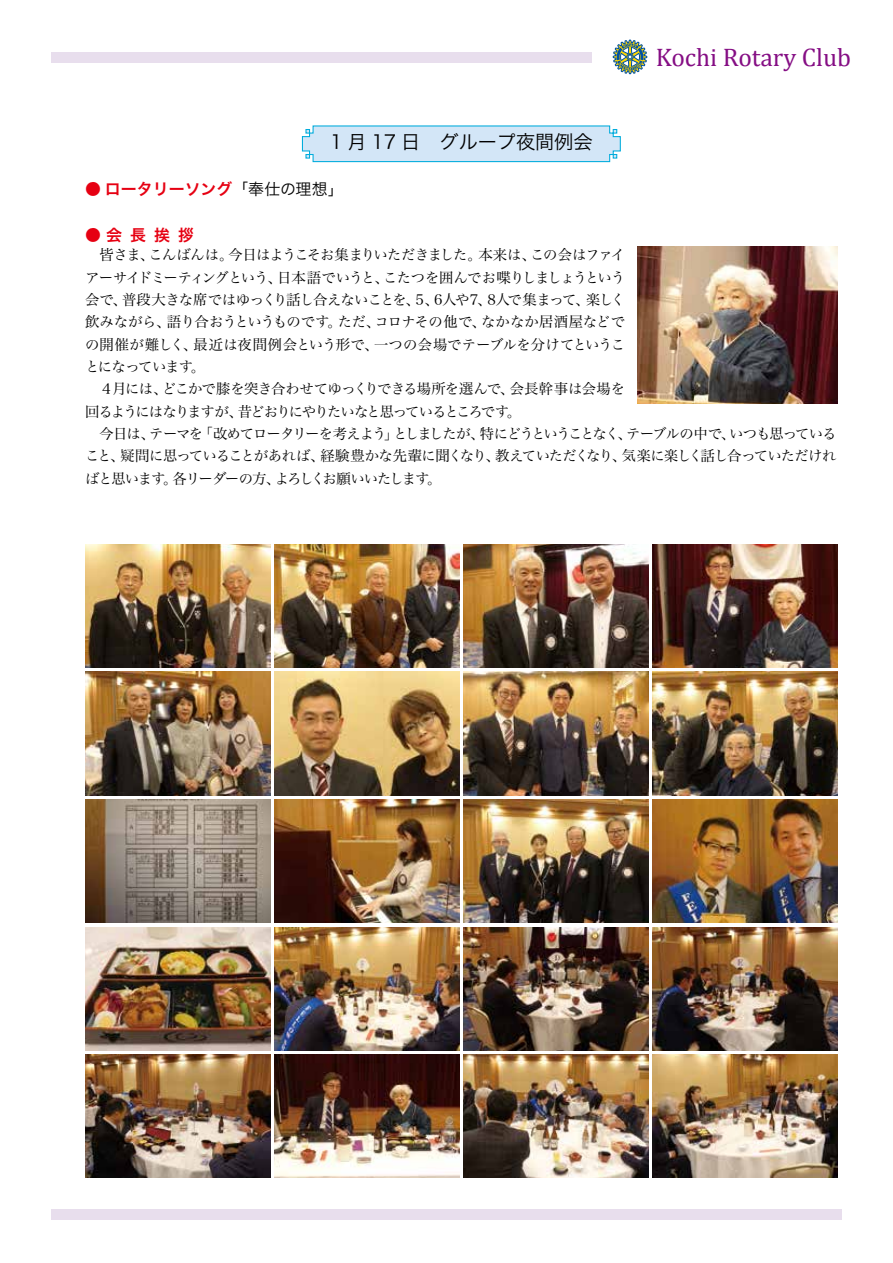
<style>
.page{position:relative;width:893px;height:1263px;background:#fff}
.page>*{position:absolute;margin:0;border:0;box-sizing:border-box;transform-origin:0 0}
.t1{font:25.5px "Cambria";color:#850e84}
.t2{font:19.2px "Hira Kaku Pro W3";color:#000}
.t3{font:15.9px "Hira Kaku Pro W6";color:#e60012}
.t4{font:14.4px/22.4px "Hira Min Pro W3";letter-spacing:-.06em;color:#000}
.s1{font-family:"Hira Kaku Pro W3";color:#000}
</style>
<div class="page">
<div style="left:51px;top:1209px;width:791px;height:10px;background:#e8deed"></div>
<div style="left:51px;top:52px;width:540px;height:11px;background:#e8deed"></div>
<svg style="left:613px;top:39px;width:35px;height:36px"></svg>
<img style="left:85px;top:544px;width:185px;height:124px">
<img style="left:85px;top:672px;width:185px;height:123px">
<img style="left:85px;top:799px;width:185px;height:124px">
<img style="left:85px;top:927px;width:185px;height:123px">
<img style="left:85px;top:1054px;width:185px;height:124px">
<img style="left:463px;top:544px;width:185px;height:124px">
<img style="left:463px;top:672px;width:185px;height:123px">
<img style="left:463px;top:799px;width:185px;height:124px">
<img style="left:463px;top:927px;width:185px;height:123px">
<img style="left:463px;top:1054px;width:185px;height:124px">
<img style="left:274px;top:544px;width:185px;height:124px">
<img style="left:274px;top:672px;width:185px;height:123px">
<img style="left:274px;top:799px;width:185px;height:124px">
<img style="left:274px;top:927px;width:185px;height:123px">
<img style="left:274px;top:1054px;width:185px;height:124px">
<img style="left:653px;top:544px;width:185px;height:124px">
<img style="left:653px;top:672px;width:185px;height:123px">
<img style="left:653px;top:799px;width:185px;height:124px">
<img style="left:653px;top:927px;width:185px;height:123px">
<img style="left:653px;top:1054px;width:185px;height:124px">
<svg style="left:301px;top:125px;width:320px;height:38px;background:#c7e3f5"></svg>
<img style="left:638px;top:247px;width:200px;height:157px">
<h2 class="t2" style="left:330px;top:125px;width:264px">1 月 17 日　グループ夜間例会</h2>
<h1 class="t1" style="left:656px;top:42px;width:197px">Kochi Rotary Club</h1>
<p class="t3" style="left:85px;top:174px;width:260px">● ロータリーソング<span class="s1">「奉仕の理想」</span></p>
<p class="t3" style="left:85px;top:221px;width:110px">● 会長挨拶</p>
<p class="t4" style="left:85px;top:242px;width:753px">　皆さま、こんばんは。今日はようこそお集まりいただきました。本来は、この会はファイ<br>アーサイドミーティングという、日本語でいうと、こたつを囲んでお喋りしましょうという<br>会で、普段大きな席ではゆっくり話し合えないことを、5、6人や7、8人で集まって、楽しく<br>飲みながら、語り合おうというものです。ただ、コロナその他で、なかなか居酒屋などで<br>の開催が難しく、最近は夜間例会という形で、一つの会場でテーブルを分けてというこ<br>とになっています。<br>　４月には、どこかで膝を突き合わせてゆっくりできる場所を選んで、会長幹事は会場を<br>回るようにはなりますが、昔どおりにやりたいなと思っているところです。<br>　今日は、テーマを「改めてロータリーを考えよう」としましたが、特にどうということなく、テーブルの中で、いつも思っていること、疑問に思っていることがあれば、経験豊かな先輩に聞くなり、教えていただくなり、気楽に楽しく話し合っていただければと思います。各リーダーの方、よろしくお願いいたします。</p>
</div>
